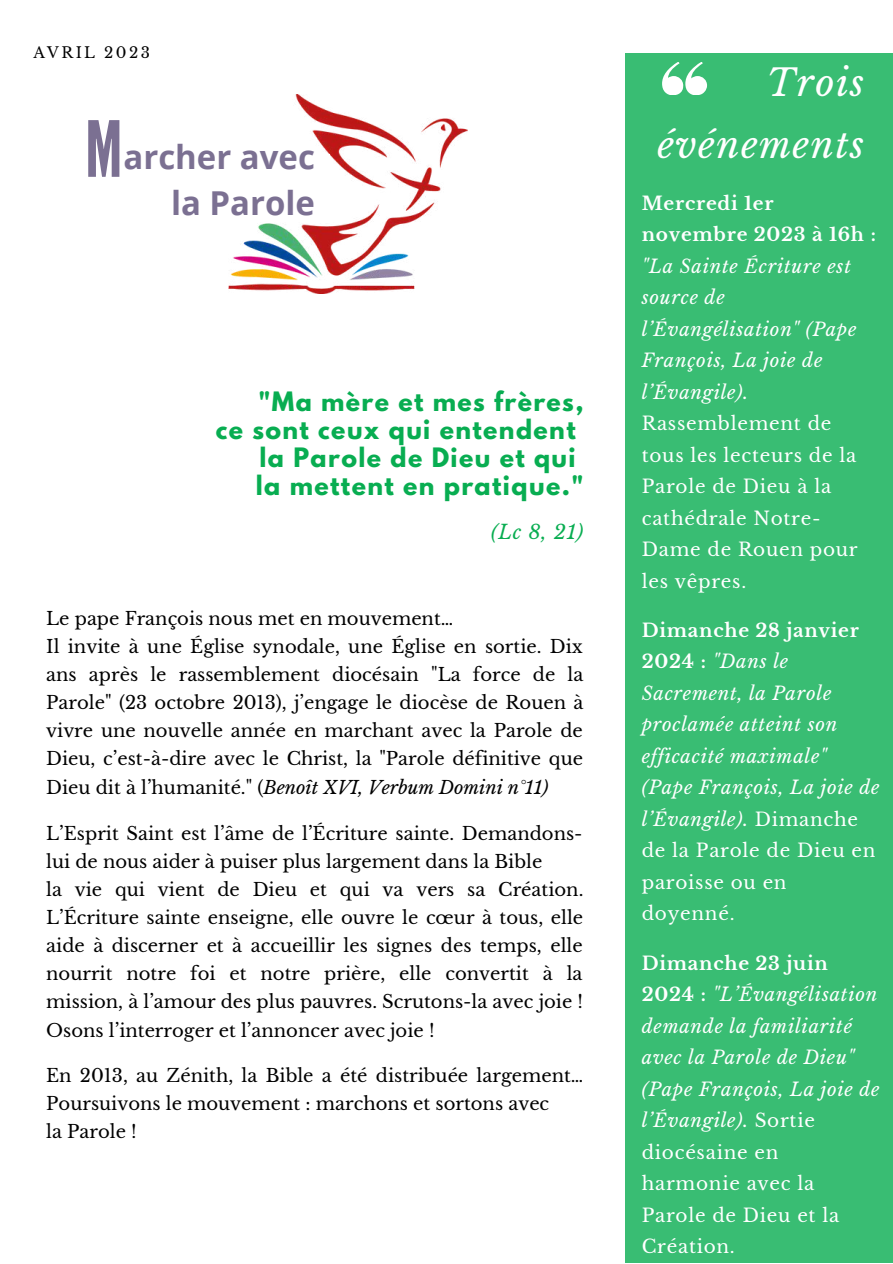
<style>
.page{position:relative;width:893px;height:1264px;background:#fff}
.page>*{position:absolute;margin:0;border:0;box-sizing:border-box;transform-origin:0 0}
.t1{font:77.1px "League Gothic";color:#7b7092}
.t2{font:italic 36.75px/61.8px "Libre Baskerville";letter-spacing:.04em;color:#fff;text-align:right}
.t3{font:700 33px/45.8px "Open Sans";color:#7b7092;text-align:right}
.t4{font:700 23.7px "League Spartan";letter-spacing:.06em;color:#08ad51}
.t5{font:italic 19.5px "Libre Baskerville";color:#08ad51}
.t6{font:italic 18.45px/31.5px "Libre Baskerville";letter-spacing:.04em;color:#fff}
.t7{font:18.45px/31.5px "Libre Baskerville";letter-spacing:.04em;color:#fff}
.t8{font:700 18.45px/31.5px "Libre Baskerville";letter-spacing:.04em;color:#fff}
.t9{font:18px/28px "Libre Baskerville";color:#000}
.t10{font:15px "Libre Baskerville";letter-spacing:.16em;color:#000}
.s1{font-style:italic}
.s2{font-weight:700;font-style:normal}
.s3{font-style:normal}
</style>
<div class="page">
<div style="left:625px;top:53px;width:267px;height:1209px;background:#39bd73"></div>
<svg style="left:662px;top:62px;width:45px;height:33px"></svg>
<img style="left:229px;top:94px;width:238px;height:199px">
<div style="left:188px;top:154px;width:142px;height:62px;background:#fff"></div>
<p class="t10" style="left:33px;top:43px;width:118px">AVRIL 2023</p>
<h1 class="t1" style="left:85px;top:105px;width:39px">M</h1>
<h3 class="t3" style="left:123px;top:133px;width:193px">archer avec la Parole</h3>
<h3 class="t4" style="left:258px;top:389px;width:327px">"Ma mère et mes frères,</h3>
<h3 class="t4" style="left:216px;top:417px;width:361px">ce sont ceux qui entendent</h3>
<h3 class="t4" style="left:259px;top:445px;width:318px">la Parole de Dieu et qui</h3>
<h3 class="t4" style="left:256px;top:474px;width:329px">la mettent en pratique."</h3>
<p class="t5" style="left:491px;top:520px;width:94px">(Lc 8, 21)</p>
<p class="t9" style="left:46px;top:604px;width:538px">Le pape François nous met en mouvement…<br>Il invite à une Église synodale, une Église en sortie. Dix ans après le rassemblement diocésain "La force de la Parole" (23 octobre 2013), j’engage le diocèse de Rouen à vivre une nouvelle année en marchant avec la Parole de Dieu, c’est-à-dire avec le Christ, la "Parole définitive que Dieu dit à l’humanité." (<span class="s1">Benoît XVI, Verbum Domini n°11)</span></p>
<p class="t9" style="left:46px;top:819px;width:538px">L’Esprit Saint est l’âme de l’Écriture sainte. Demandons&shy;lui de nous aider à puiser plus largement dans la Bible<br>la vie qui vient de Dieu et qui va vers sa Création.<br>L’Écriture sainte enseigne, elle ouvre le cœur à tous, elle aide à discerner et à accueillir les signes des temps, elle nourrit notre foi et notre prière, elle convertit à la mission, à l’amour des plus pauvres. Scrutons-la avec joie !<br>Osons l’interroger et l’annoncer avec joie !</p>
<p class="t9" style="left:46px;top:1061px;width:538px">En 2013, au Zénith, la Bible a été distribuée largement…<br>Poursuivons le mouvement : marchons et sortons avec<br>la Parole !</p>
<h2 class="t2" style="left:657px;top:53px;width:208px">Trois événements</h2>
<p class="t8" style="left:641px;top:187px;width:236px">Mercredi 1er novembre 2023 à 16h :</p>
<p class="t6" style="left:641px;top:250px;width:216px">"La Sainte Écriture est source de l’Évangélisation" (Pape<br>François, La joie de l’Évangile).</p>
<p class="t7" style="left:641px;top:408px;width:217px">Rassemblement de tous les lecteurs de la<br>Parole de Dieu à la cathédrale Notre-<br>Dame de Rouen pour les vêpres.</p>
<p class="t6" style="left:641px;top:614px;width:239px"><span class="s2">Dimanche 28 janvier<br>2024 :</span> "Dans le<br>Sacrement, la Parole proclamée atteint son efficacité maximale" (Pape François, La joie de l’Évangile). <span class="s3">Dimanche de la Parole de Dieu en paroisse ou en doyenné.</span></p>
<p class="t6" style="left:641px;top:947px;width:239px"><span class="s2">Dimanche 23 juin<br>2024 :</span> "L’Évangélisation demande la familiarité avec la Parole de Dieu" (Pape François, La joie de l’Évangile). <span class="s3">Sortie diocésaine en harmonie avec la<br>Parole de Dieu et la<br>Création.</span></p>
</div>
